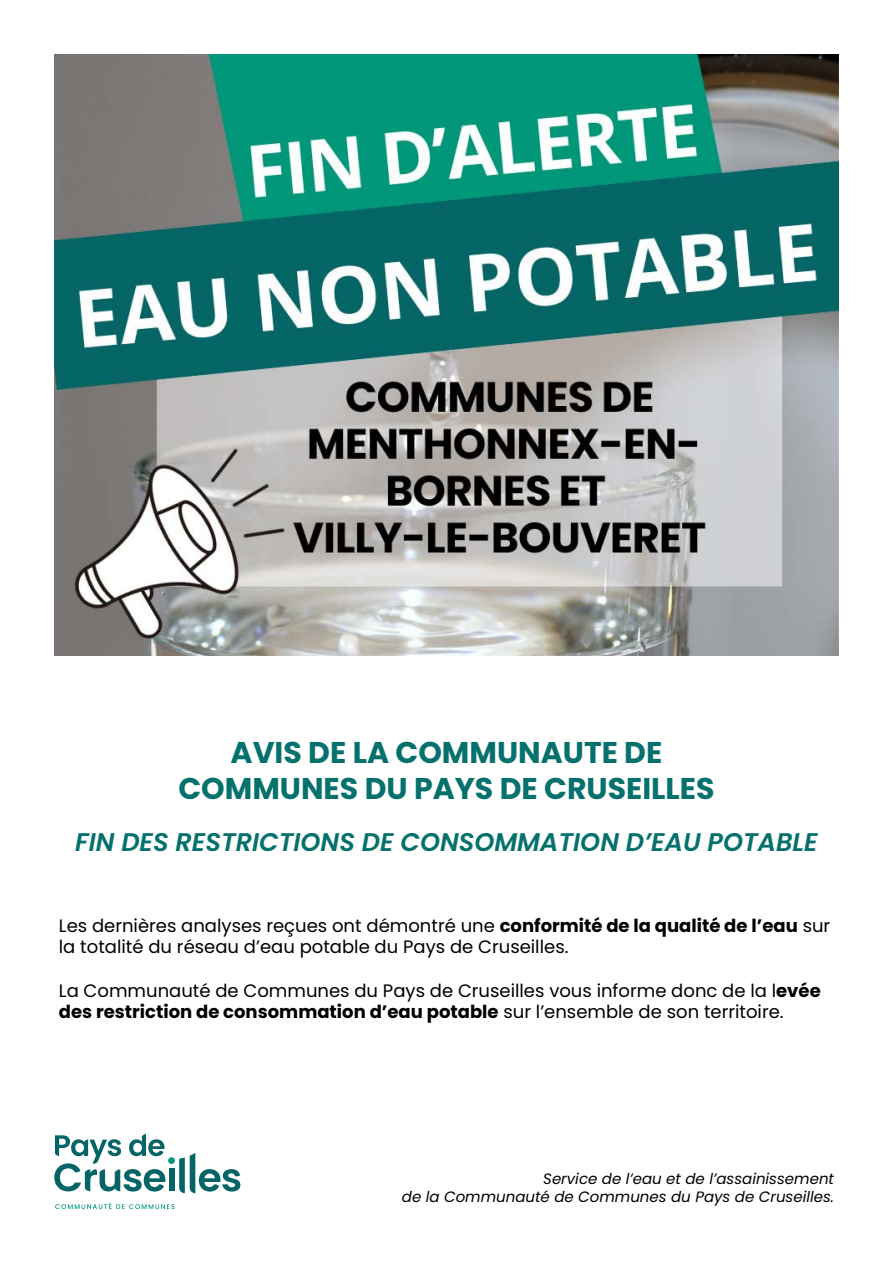
<style>
.page{position:relative;width:893px;height:1263px;background:#fff}
.page>*{position:absolute;margin:0;border:0;box-sizing:border-box;transform-origin:0 0}
.t1{font:700 30px/36px "Poppins";color:#04716c;text-align:center}
.t2{font:italic 600 25.5px "Poppins";color:#04716c}
.t3{font:18px/21.6px "Poppins";color:#000}
.t4{font:italic 15px/18px "Poppins";color:#000;text-align:right}
.s1{font-weight:700}
</style>
<div class="page">
<img style="left:54px;top:54px;width:785px;height:601px">
<svg style="left:55px;top:1203px;width:120px;height:6px"></svg>
<svg style="left:179px;top:1153px;width:61px;height:40px"></svg>
<svg style="left:54px;top:1134px;width:111px;height:57px"></svg>
<div style="left:169px;top:1168px;width:5px;height:23px;background:#056566"></div>
<div style="left:168px;top:1157px;width:7px;height:7px;background:#00987a;border-radius:50%"></div>
<h1 class="t1" style="left:178px;top:735px;width:538px">AVIS DE LA COMMUNAUTE DE<br>COMMUNES DU PAYS DE CRUSEILLES</h1>
<h2 class="t2" style="left:75px;top:828px;width:744px">FIN DES RESTRICTIONS DE CONSOMMATION D’EAU POTABLE</h2>
<p class="t3" style="left:59px;top:915px;width:773px">Les dernières analyses reçues ont démontré une <span class="s1">conformité de la qualité de l’eau</span> sur la totalité du réseau d’eau potable du Pays de Cruseilles.</p>
<p class="t3" style="left:59px;top:980px;width:763px">La Communauté de Communes du Pays de Cruseilles vous informe donc de la l<span class="s1">evée des restriction de consommation d’eau potable</span> sur l’ensemble de son territoire.</p>
<p class="t4" style="left:402px;top:1170px;width:434px">Service de l’eau et de l’assainissement<br>de la Communauté de Communes du Pays de Cruseilles.</p>
</div>
